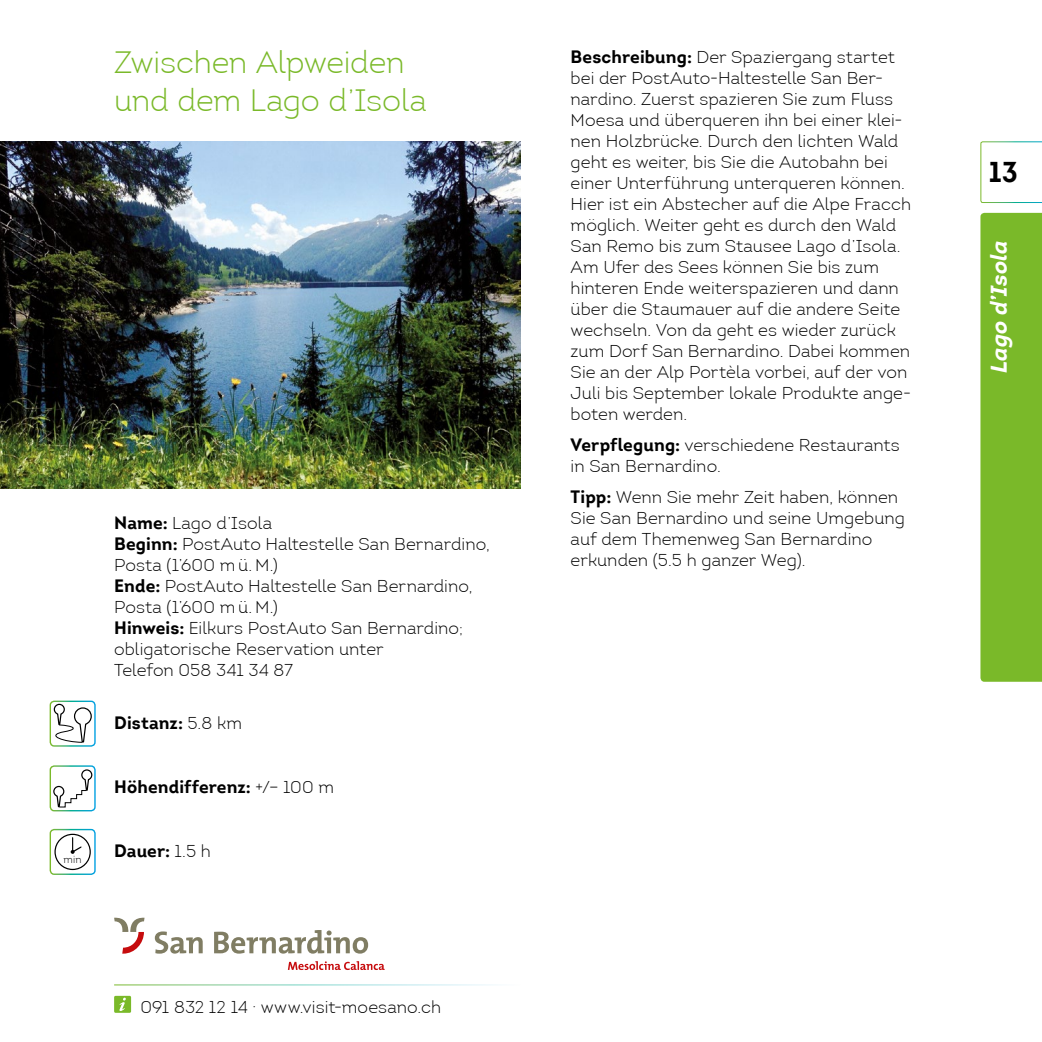
<style>
.page{position:relative;width:1042px;height:1042px;background:#fff}
.page>*{position:absolute;margin:0;border:0;box-sizing:border-box;transform-origin:0 0}
.t1{font:300 31.5px/37.8px "Intro";letter-spacing:-.005em;color:#7ab929}
.t2{font:700 28px "Intro";color:#000}
.t3{font:italic 700 22.75px "Intro";letter-spacing:-.005em;color:#fff}
.t4{font:300 17.5px/21px "Intro";color:#000}
.t5{font:700 17.5px "Intro";letter-spacing:.005em;color:#000}
.t6{font:300 10.5px "Intro";color:#000}
.s1{font-weight:700}
.s2{font-weight:300}
</style>
<div class="page">
<img style="left:0;top:141px;width:521px;height:348px">
<div style="left:50px;top:700px;width:46px;height:46px;border:1px solid #fff;border-radius:4px"></div>
<svg style="left:49px;top:703px;width:43px;height:40px"></svg>
<div style="left:50px;top:765px;width:46px;height:46px;border:1px solid #fff;border-radius:4px"></div>
<svg style="left:53px;top:769px;width:40px;height:39px"></svg>
<div style="left:50px;top:829px;width:46px;height:46px;border:1px solid #fff;border-radius:4px"></div>
<div style="left:54px;top:834px;width:37px;height:36px;border:1px solid #000;border-radius:50%"></div>
<svg style="left:71px;top:837px;width:11px;height:17px"></svg>
<div style="left:980px;top:213px;width:62px;height:469px;background:#7ab929"></div>
<svg style="left:980px;top:141px;width:62px;height:62px"></svg>
<div style="left:114px;top:996px;width:17px;height:17px;background:#7ab929;border-radius:2px"></div>
<svg style="left:119px;top:997px;width:7px;height:14px"></svg>
<svg style="left:114px;top:917px;width:31px;height:36px"></svg>
<svg style="left:288px;top:961px;width:97px;height:9px"></svg>
<svg style="left:155px;top:930px;width:213px;height:23px"></svg>
<h1 class="t1" style="left:114px;top:43px;width:314px">Zwischen Alpweiden und dem Lago d’Isola</h1>
<p class="t6" style="left:64px;top:853px;width:20px">min</p>
<p class="t4" style="left:114px;top:512px;width:377px"><span class="s1">Name:</span> Lago d’Isola<br><span class="s1">Beginn:</span> PostAuto Haltestelle San Bernardino,<br>Posta (1’600 m ü. M.)<br><span class="s1">Ende:</span> PostAuto Haltestelle San Bernardino,<br>Posta (1’600 m ü. M.)<br><span class="s1">Hinweis:</span> Eilkurs PostAuto San Bernardino; obligatorische Reservation unter<br>Telefon 058 341 34 87</p>
<p class="t5" style="left:114px;top:711px;width:129px">Distanz: <span class="s2">5.8 km</span></p>
<p class="t5" style="left:114px;top:776px;width:221px">Höhendifferenz: <span class="s2">+/– 100 m</span></p>
<p class="t5" style="left:114px;top:839px;width:98px">Dauer: <span class="s2">1.5 h</span></p>
<p class="t4" style="left:140px;top:996px;width:302px">091 832 12 14 · www.visit-moesano.ch</p>
<p class="t4" style="left:570px;top:46px;width:342px"><span class="s1">Beschreibung:</span> Der Spaziergang startet bei der PostAuto-Haltestelle San Ber&shy;nardino. Zuerst spazieren Sie zum Fluss Moesa und überqueren ihn bei einer klei&shy;nen Holzbrücke. Durch den lichten Wald geht es weiter, bis Sie die Autobahn bei einer Unterführung unterqueren können.<br>Hier ist ein Abstecher auf die Alpe Fracch möglich. Weiter geht es durch den Wald San Remo bis zum Stausee Lago d’Isola.<br>Am Ufer des Sees können Sie bis zum hinteren Ende weiterspazieren und dann über die Staumauer auf die andere Seite wechseln. Von da geht es wieder zurück zum Dorf San Bernardino. Dabei kommen Sie an der Alp Portèla vorbei, auf der von Juli bis September lokale Produkte ange&shy;boten werden.</p>
<p class="t4" style="left:570px;top:434px;width:331px"><span class="s1">Verpflegung:</span> verschiedene Restaurants in San Bernardino.</p>
<p class="t4" style="left:570px;top:486px;width:336px"><span class="s1">Tipp:</span> Wenn Sie mehr Zeit haben, können Sie San Bernardino und seine Umgebung auf dem Themenweg San Bernardino erkunden (5.5 h ganzer Weg).</p>
<h2 class="t2" style="left:989px;top:154px;width:30px">13</h2>
<h3 class="t3" style="left:984px;top:373px;width:134px;rotate:-90deg">Lago d’Isola</h3>
</div>
